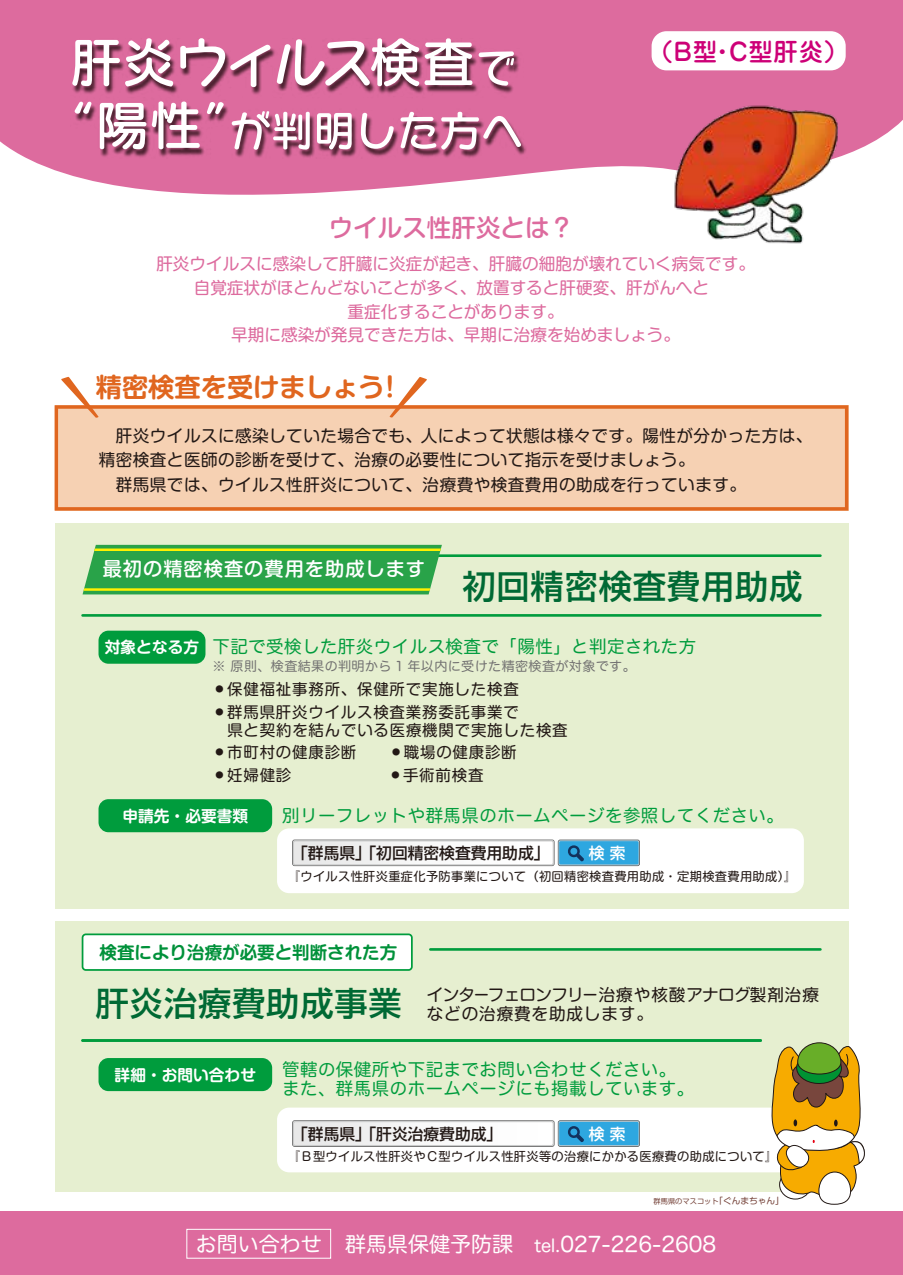
<style>
.page{position:relative;width:903px;height:1275px;background:#fff}
.page>*{position:absolute;margin:0;border:0;box-sizing:border-box;transform-origin:0 0}
.t1{font:500 33.25px "Shin Go Pr 5";letter-spacing:.025em;color:#006934}
.t2{font:700 26.25px "Shin M Go Pro De";color:#e0661f}
.t3{font:500 24.5px "Shin M Go Pro";color:#dd6b9e}
.t4{font:500 24.5px "Jun 34 Pro";letter-spacing:.025em;color:#cd0077}
.t5{font:21px "Hira Maru Pro N W4";color:#fff}
.t6{font:500 19.25px "Shin M Go Pro";letter-spacing:.05em;color:#fff}
.t7{font:17.5px/19.2px "Hira Maru Pro N W4";letter-spacing:.025em;color:#009c3d}
.t8{font:700 17.5px "Shin M Go Pro De";color:#00913a}
.t9{font:16.62px/24.5px "Shin M Go Pro";letter-spacing:.025em;color:#221815}
.t10{font:16.62px/23.6px "Shin M Go Pro";color:#dd6b9e;text-align:center}
.t11{font:16.62px/19.2px "Shin M Go Pro";letter-spacing:.05em;color:#221815}
.t12{font:500 15.75px "Shin Go Pr 5";color:#221815}
.t13{font:700 15.75px "Shin M Go Pro De";color:#fff}
.t14{font:500 15.75px "Shin Go Pr 5";color:#fff}
.t15{font:15.4px/17.5px "Shin M Go Pro";letter-spacing:.05em;color:#221815}
.t16{font:13.12px "Hira Maru Pro N W4";letter-spacing:.025em;color:#727171}
.t17{font:12.25px "Shin M Go Pro";letter-spacing:.025em;color:#221815}
.t18{font:7.17px "Shin M Go Pro";color:#78463d}
.s1{font-family:"Shin M Go Pro De";font-weight:700;font-size:15.75px;color:#fff}
.s2{font-size:8.75px}
.s3{font-size:17.5px}
</style>
<div class="page">
<svg style="left:0;top:0;width:903px;height:195px;background:#e17eaa"></svg>
<div style="left:0;top:1211px;width:903px;height:64px;background:#dd6b9e"></div>
<div style="left:55px;top:523px;width:793px;height:386px;background:#e6efd0"></div>
<div style="left:55px;top:921px;width:793px;height:270px;background:#e6efd0"></div>
<img style="left:664px;top:84px;width:194px;height:160px">
<div style="left:651px;top:31px;width:195px;height:39px;background:#fff;border-radius:15px"></div>
<svg style="left:55px;top:405px;width:793px;height:106px;background:#f4c9a8"></svg>
<svg style="left:61px;top:376px;width:38px;height:42px"></svg>
<svg style="left:389px;top:377px;width:38px;height:41px"></svg>
<hr style="left:438px;top:554px;width:382px;height:3px;background:#009c3d">
<hr style="left:83px;top:614px;width:737px;height:3px;background:#009c3d">
<div style="left:99px;top:631px;width:106px;height:33px;background:#009c3d;border-radius:10px"></div>
<div style="left:277px;top:828px;width:527px;height:65px;background:#fff;border-radius:12px"></div>
<svg style="left:292px;top:839px;width:348px;height:27px"></svg>
<div style="left:99px;top:799px;width:173px;height:33px;background:#009c3d;border-radius:10px"></div>
<div style="left:277px;top:1107px;width:527px;height:65px;background:#fff;border-radius:12px"></div>
<svg style="left:292px;top:1120px;width:348px;height:27px"></svg>
<div style="left:99px;top:1058px;width:173px;height:33px;background:#009c3d;border-radius:10px"></div>
<hr style="left:430px;top:948px;width:390px;height:3px;background:#009c3d">
<hr style="left:83px;top:1039px;width:678px;height:3px;background:#009c3d">
<svg style="left:769px;top:1042px;width:96px;height:163px"></svg>
<div style="left:186px;top:1229px;width:145px;height:30px;border:1px solid #fff"></div>
<img style="left:70px;top:38px;width:459px;height:122px">
<svg style="left:72px;top:38px;width:101px;height:49px"></svg>
<svg style="left:180px;top:38px;width:90px;height:49px"></svg>
<svg style="left:277px;top:38px;width:195px;height:49px"></svg>
<svg style="left:479px;top:51px;width:35px;height:35px"></svg>
<svg style="left:75px;top:102px;width:16px;height:12px"></svg>
<svg style="left:100px;top:101px;width:100px;height:49px"></svg>
<svg style="left:207px;top:102px;width:17px;height:12px"></svg>
<svg style="left:232px;top:111px;width:78px;height:39px"></svg>
<svg style="left:317px;top:113px;width:35px;height:36px"></svg>
<svg style="left:361px;top:113px;width:33px;height:36px"></svg>
<svg style="left:400px;top:111px;width:121px;height:39px"></svg>
<div style="left:83px;top:934px;width:329px;height:36px;background:#fff;border-radius:3px"></div>
<div style="left:82px;top:933px;width:331px;height:38px;border:2px solid #009c3d;border-radius:3px"></div>
<svg style="left:83px;top:545px;width:359px;height:49px;background:#44ad46"></svg>
<h3 class="t3" style="left:329px;top:208px;width:246px">ウイルス性肝炎とは？</h3>
<h3 class="t4" style="left:648px;top:32px;width:201px">（B型・C型肝炎）</h3>
<p class="t10" style="left:156px;top:250px;width:600px">肝炎ウイルスに感染して肝臓に炎症が起き、肝臓の細胞が壊れていく病気です。自覚症状がほとんどないことが多く、放置すると肝硬変、肝がんへと<br>重症化することがあります。<br>早期に感染が発見できた方は、早期に治療を始めましょう。</p>
<h2 class="t2" style="left:96px;top:366px;width:309px">精密検査を受けましょう！</h2>
<p class="t9" style="left:99px;top:421px;width:715px">　肝炎ウイルスに感染していた場合でも、人によって状態は様々です。陽性が分かった方は、精密検査と医師の診断を受けて、治療の必要性について指示を受けましょう。<br>　群馬県では、ウイルス性肝炎について、治療費や検査費用の助成を行っています。</p>
<p class="t6" style="left:103px;top:553px;width:324px">最初の精密検査の費用を助成します</p>
<h1 class="t1" style="left:462px;top:559px;width:341px">初回精密検査費用助成</h1>
<p class="t7" style="left:105px;top:636px;width:593px"><span class="s1">対象となる方</span> 下記で受検した肝炎ウイルス検査で「陽性」と判定された方</p>
<p class="t16" style="left:212px;top:655px;width:425px">※ 原則、検査結果の判明から 1 年以内に受けた精密検査が対象です。</p>
<p class="t15" style="left:216px;top:679px;width:305px"><sup>●</sup> 保健福祉事務所、保健所で実施した検査</p>
<p class="t15" style="left:227px;top:702px;width:342px;text-indent:-12px"><sup>●</sup> 群馬県肝炎ウイルス検査業務委託事業で<br>県と契約を結んでいる医療機関で実施した検査</p>
<p class="t15" style="left:216px;top:742px;width:142px"><sup>●</sup> 市町村の健康診断</p>
<p class="t15" style="left:392px;top:742px;width:126px"><sup>●</sup> 職場の健康診断</p>
<p class="t15" style="left:216px;top:765px;width:77px"><sup>●</sup> 妊婦健診</p>
<p class="t15" style="left:391px;top:765px;width:94px"><sup>●</sup> 手術前検査</p>
<p class="t13" style="left:122px;top:803px;width:127px">申請先・必要書類</p>
<p class="t7" style="left:282px;top:805px;width:503px">別リーフレットや群馬県のホームページを参照してください。</p>
<p class="t12" style="left:292px;top:840px;width:259px">「群馬県」「初回精密検査費用助成」</p>
<p class="t14" style="left:589px;top:840px;width:38px">検 索</p>
<p class="t17" style="left:288px;top:866px;width:510px">『ウイルス性肝炎重症化予防事業について（初回精密検査費用助成・定期検査費用助成）』</p>
<p class="t8" style="left:100px;top:938px;width:299px">検査により治療が必要と判断された方</p>
<h1 class="t1" style="left:96px;top:976px;width:307px">肝炎治療費助成事業</h1>
<p class="t11" style="left:427px;top:983px;width:394px">インターフェロンフリー治療や核酸アナログ製剤治療などの治療費を助成します。</p>
<p class="t13" style="left:115px;top:1062px;width:143px">詳細・お問い合わせ</p>
<p class="t7" style="left:282px;top:1059px;width:414px">管轄の保健所や下記までお問い合わせください。また、群馬県のホームページにも掲載しています。</p>
<p class="t12" style="left:292px;top:1121px;width:211px">「群馬県」「肝炎治療費助成」</p>
<p class="t14" style="left:589px;top:1121px;width:38px">検 索</p>
<p class="t17" style="left:288px;top:1147px;width:491px">『Ｂ型ウイルス性肝炎やＣ型ウイルス性肝炎等の治療にかかる医療費の助成について』</p>
<p class="t18" style="left:653px;top:1195px;width:132px">群馬県のマスコット<span class="s2">「ぐんまちゃん」</span></p>
<p class="t5" style="left:196px;top:1226px;width:522px">お問い合わせ 群馬県保健予防課　<span class="s3">tel.</span>027-226-2608</p>
</div>
